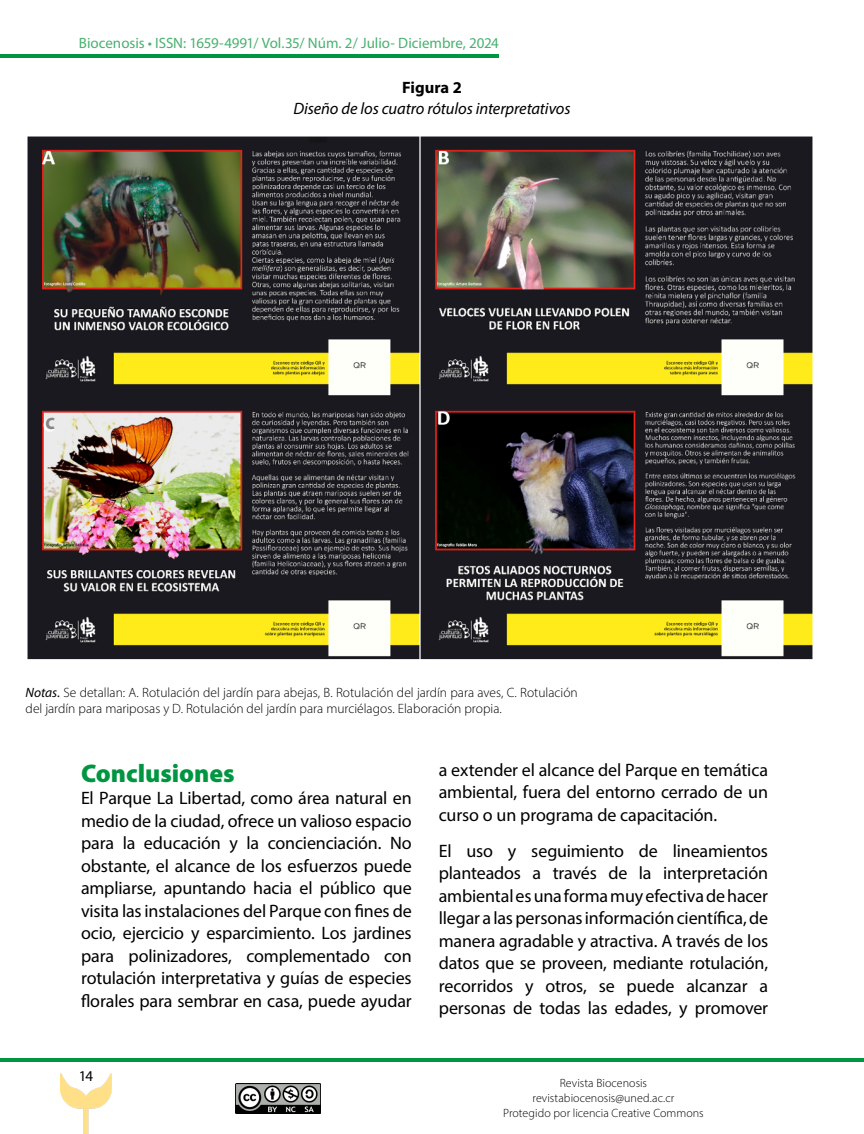
<style>
.page{position:relative;width:864px;height:1134px;background:#fff}
.page>*{position:absolute;margin:0;border:0;box-sizing:border-box;transform-origin:0 0}
.t1{font:900 25.5px "Myriad Pro";color:#009641}
.t2{font:18px/22.5px "Myriad Pro";letter-spacing:-.005em;color:#000;text-align:justify}
.t3{font:italic 16.5px "Myriad Pro";letter-spacing:-.01em;color:#000}
.t4{font:700 16.5px "Myriad Pro";color:#000}
.t5{font:900 16.5px "Myriad Pro";color:#858584;scale:.95 1}
.t6{font:15px "Myriad Pro";letter-spacing:-.005em;color:#49b170}
.t7{font:15px "Myriad Pro";color:#000}
.t8{font:300 13.5px/16.2px "Myriad Pro";color:#000}
.t9{font:300 12px/15px "Myriad Pro";letter-spacing:.005em;color:#000;text-align:center}
.s1{font-weight:400;font-style:italic}
</style>
<div class="page">
<img style="left:61px;top:1074px;width:50px;height:60px">
<img style="left:235px;top:1084px;width:86px;height:30px">
<hr style="left:0;top:54px;width:499px;height:4px;background:#009641">
<hr style="left:0;top:1058px;width:864px;height:4px;background:#009641">
<img style="left:27px;top:136px;width:786px;height:524px">
<p class="t6" style="left:79px;top:34px;width:422px">Biocenosis • ISSN: 1659-4991/ Vol.35/ Núm. 2/ Julio- Diciembre, 2024</p>
<p class="t5" style="left:45px;top:413px;width:11px">C</p>
<p class="t4" style="left:402px;top:77px;width:61px">Figura 2</p>
<p class="t3" style="left:294px;top:99px;width:278px">Diseño de los cuatro rótulos interpretativos</p>
<p class="t8" style="left:26px;top:684px;width:554px"><span class="s1">Notas.</span> Se detallan: A. Rotulación del jardín para abejas, B. Rotulación del jardín para aves, C. Rotulación del jardín para mariposas y D. Rotulación del jardín para murciélagos. Elaboración propia.</p>
<h1 class="t1" style="left:81px;top:756px;width:155px">Conclusiones</h1>
<p class="t2" style="left:81px;top:787px;width:332px">El Parque La Libertad, como área natural en medio de la ciudad, ofrece un valioso espacio para la educación y la concienciación. No obstante, el alcance de los esfuerzos puede ampliarse, apuntando hacia el público que visita las instalaciones del Parque con fines de ocio, ejercicio y esparcimiento. Los jardines para polinizadores, complementado con rotulación interpretativa y guías de especies florales para sembrar en casa, puede ayudar</p>
<p class="t7" style="left:79px;top:1067px;width:16px">14</p>
<p class="t2" style="left:439px;top:758px;width:331px">a extender el alcance del Parque en temática ambiental, fuera del entorno cerrado de un curso o un programa de capacitación.</p>
<p class="t2" style="left:439px;top:839px;width:331px">El uso y seguimiento de lineamientos planteados a través de la interpretación ambiental es una forma muy efectiva de hacer llegar a las personas información científica, de manera agradable y atractiva. A través de los datos que se proveen, mediante rotulación, recorridos y otros, se puede alcanzar a personas de todas las edades, y promover</p>
<p class="t9" style="left:503px;top:1075px;width:202px">Revista Biocenosis revistabiocenosis@uned.ac.cr<br>Protegido por licencia Creative Commons</p>
</div>
